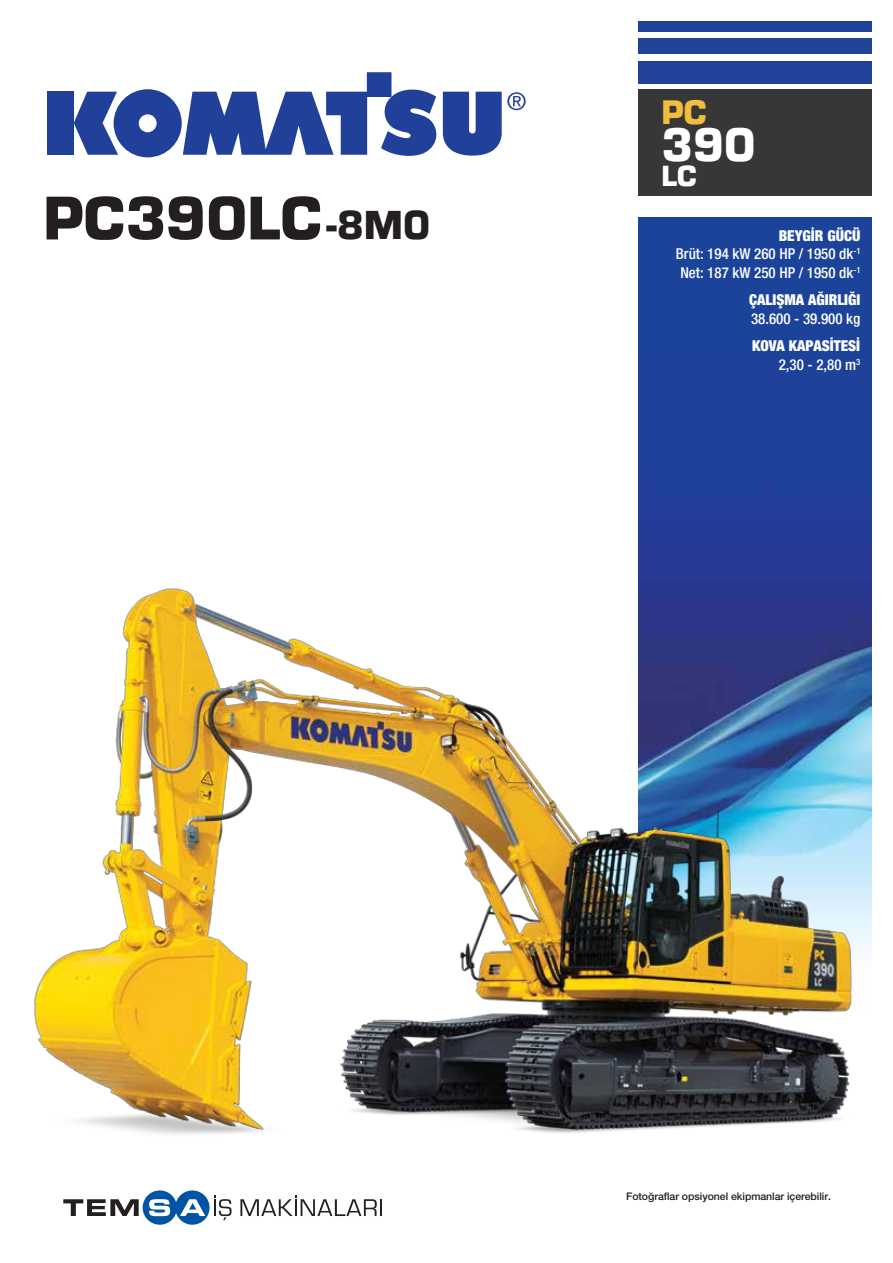
<style>
.page{position:relative;width:893px;height:1263px;background:#fff}
.page>*{position:absolute;margin:0;border:0;box-sizing:border-box;transform-origin:0 0}
.t1{font:700 57px "Eurostile";color:#231f20}
.t2{font:700 43.5px "Eurostile";color:#fff}
.t3{font:700 31.5px "Eurostile";color:#f0bd3f}
.t4{font:700 27px "Eurostile";color:#fff}
.t5{font:500 condensed 15px/18.8px "Helvetica Neue LT Pro";color:#fff;text-align:justify}
.t6{font:900 condensed 15px/18.8px "Helvetica Neue LT Pro";color:#fff;text-align:right}
.t7{font:500 10.5px "Helvetica Neue LT Pro";letter-spacing:-.005em;color:#231f20}
.s1{font-size:37.5px}
.s2{font-weight:900}
.s3{font-weight:500}
</style>
<div class="page">
<div style="left:638px;top:217px;width:234px;height:349px;background:#1e429a"></div>
<div style="left:638px;top:61px;width:234px;height:22px;background:#204397"></div>
<div style="left:638px;top:22px;width:234px;height:10px;background:#204397"></div>
<div style="left:638px;top:38px;width:234px;height:16px;background:#204397"></div>
<div style="left:638px;top:90px;width:234px;height:106px;background:#383738"></div>
<div style="left:47px;top:92px;width:27px;height:63px;background:#21409a"></div>
<svg style="left:74px;top:72px;width:452px;height:86px"></svg>
<svg style="left:152px;top:1223px;width:48px;height:2px"></svg>
<img style="left:34px;top:566px;width:838px;height:657px">
<h1 class="t1" style="left:43px;top:181px;width:388px">PC390LC<span class="s1">-8M0</span></h1>
<h3 class="t3" style="left:661px;top:91px;width:47px">PC</h3>
<h2 class="t2" style="left:661px;top:117px;width:95px">390</h2>
<h3 class="t4" style="left:661px;top:158px;width:37px">LC</h3>
<p class="t5" style="left:676px;top:226px;width:186px;text-indent:103px"><span class="s2">BEYGİR GÜCÜ </span>Brüt: 194 kW 260 HP / 1950 dk<sup>-1<br></sup>Net: 187 kW 250 HP / 1950 dk<sup>-1</sup></p>
<p class="t6" style="left:749px;top:291px;width:113px">ÇALIŞMA AĞIRLIĞI</p>
<p class="t5" style="left:751px;top:309px;width:111px">38.600 - 39.900 kg</p>
<p class="t6" style="left:752px;top:337px;width:110px">KOVA KAPASİTESİ<br><span class="s3">2,30 - 2,80 m</span><sup>3</sup></p>
<p class="t7" style="left:626px;top:1190px;width:206px">Fotoğraflar opsiyonel ekipmanlar içerebilir.</p>
</div>
